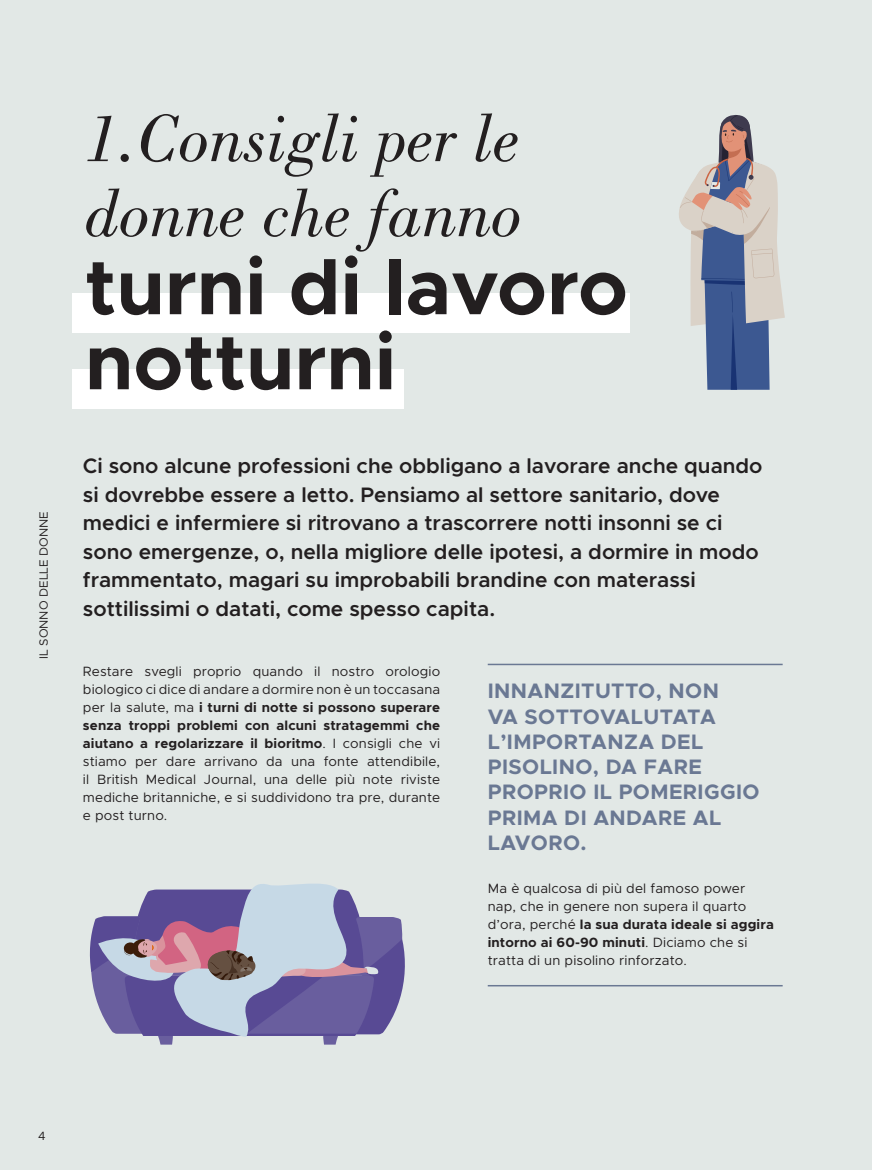
<style>
.page{position:relative;width:872px;height:1170px;background:#fff}
.page>*{position:absolute;margin:0;border:0;box-sizing:border-box;transform-origin:0 0}
.intro{font:700 78.75px/75px "Metropolis";color:#231f20}
.intro-2{font:italic 69px/75px "Bodoni Std";color:#231f20}
.intro-3{font:600 21px/28.5px "Metropolis";color:#231f20}
.intro-4{font:700 21px/25.2px "Metropolis";letter-spacing:.02em;color:#6a7893}
.testo{font:13.5px/18px "Metropolis";letter-spacing:.01em;color:#231f20}
.t1{font:12px "Metropolis";color:#231f20}
.s1{font-weight:700}
</style>
<div class="page">
<div style="left:0;top:0;width:872px;height:1169px;background:#e2e8e6"></div>
<div style="left:72px;top:292px;width:557px;height:40px;background:#fff"></div>
<div style="left:72px;top:369px;width:332px;height:40px;background:#fff"></div>
<hr style="left:488px;top:663px;width:294px;height:2px;background:#6a7893">
<hr style="left:488px;top:984px;width:294px;height:2px;background:#6a7893">
<svg style="left:89px;top:884px;width:316px;height:160px"></svg>
<div style="left:563px;top:83px;width:309px;height:338px;background:#e2e8e6"></div>
<svg style="left:679px;top:114px;width:106px;height:276px"></svg>
<p class="t1" style="left:36px;top:658px;width:149px;rotate:-90deg">IL SONNO DELLE DONNE</p>
<p class="intro-2" style="left:85px;top:102px;width:438px">1.Consigli per le donne che fanno</p>
<p class="intro" style="left:85px;top:249px;width:544px">turni di lavoro notturni</p>
<p class="intro-3" style="left:83px;top:451px;width:681px">Ci sono alcune professioni che obbligano a lavorare anche quando si dovrebbe essere a letto. Pensiamo al settore sanitario, dove medici e infermiere si ritrovano a trascorrere notti insonni se ci sono emergenze, o, nella migliore delle ipotesi, a dormire in modo frammentato, magari su improbabili brandine con materassi sottilissimi o datati, come spesso capita.</p>
<p class="testo" style="left:83px;top:662px;width:359px;text-align:justify">Restare svegli proprio quando il nostro orologio biologico ci dice di andare a dormire non è un toccasana per la salute, ma <span class="s1">i turni di notte si possono superare senza troppi problemi con alcuni stratagemmi che aiutano a regolarizzare il bioritmo</span>. I consigli che vi stiamo per dare arrivano da una fonte attendibile, il British Medical Journal, una delle più note riviste mediche britanniche, e si suddividono tra pre, durante e post turno.</p>
<p class="intro-4" style="left:488px;top:678px;width:273px">INNANZITUTTO, NON<br>VA SOTTOVALUTATA<br>L’IMPORTANZA DEL<br>PISOLINO, DA FARE<br>PROPRIO IL POMERIGGIO<br>PRIMA DI ANDARE AL<br>LAVORO.</p>
<p class="testo" style="left:488px;top:879px;width:288px">Ma è qualcosa di più del famoso power nap, che in genere non supera il quarto d’ora, perché <span class="s1">la sua durata ideale si aggira intorno ai 60-90 minuti</span>. Diciamo che si tratta di un pisolino rinforzato.</p>
<p class="t1" style="left:38px;top:1128px;width:9px">4</p>
</div>
